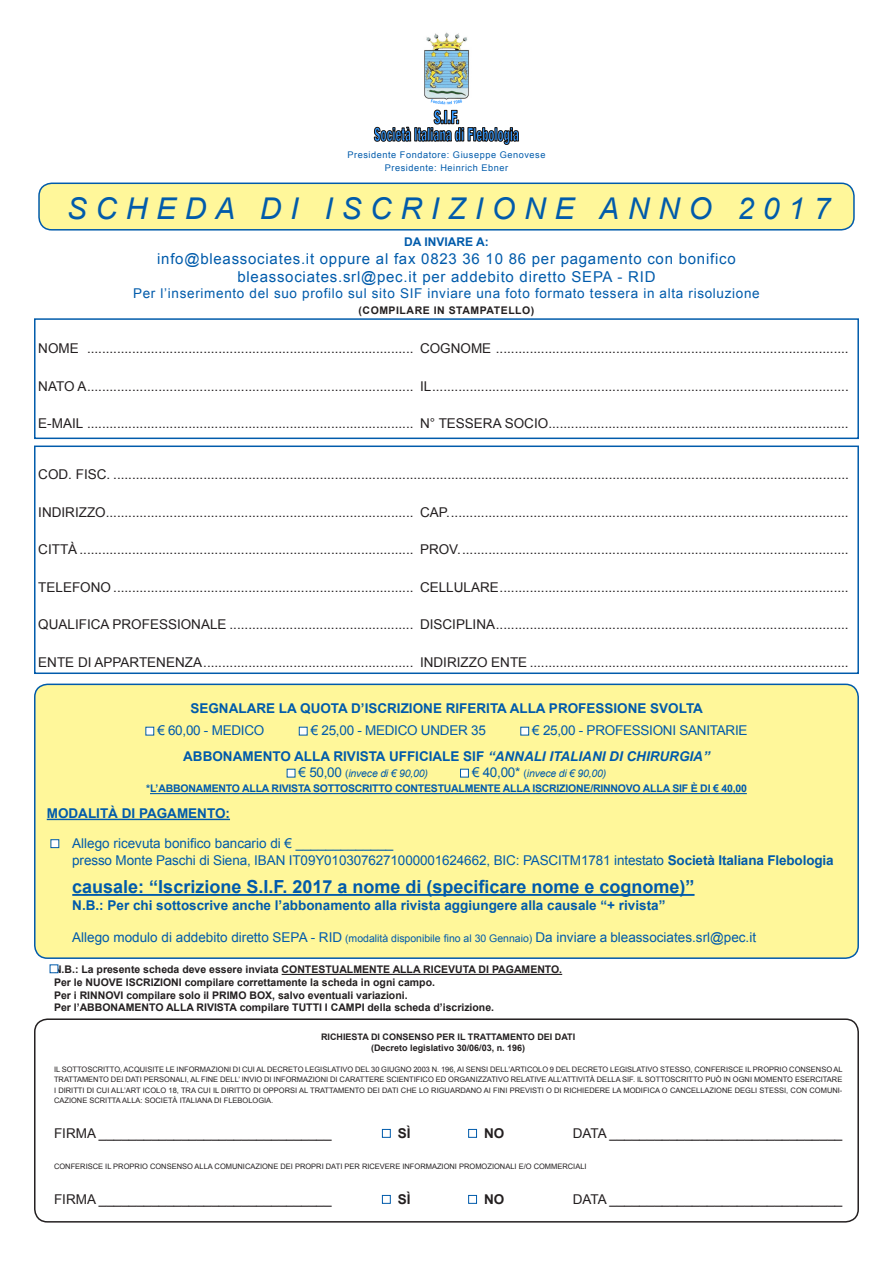
<style>
.page{position:relative;width:893px;height:1263px;background:#fff}
.page>*{position:absolute;margin:0;border:0;box-sizing:border-box;transform-origin:0 0}
.t1{font:italic 30px "Arial";letter-spacing:.29em;color:#015bab}
.t2{font:700 18px "Arial";color:#015bab}
.t3{font:15px "Arial";letter-spacing:.05em;color:#015bab}
.t4{font:13.5px "Arial";color:#231f20}
.t5{font:13.5px "Arial";color:#015bab}
.t6{font:700 13.5px "Arial";color:#015bab}
.t7{font:13.5px "Arial";letter-spacing:.05em;color:#015bab}
.t8{font:13.5px "Arial";letter-spacing:-.02em;color:#015bab}
.t9{font:700 13.5px "Arial";color:#231f20}
.t10{font:700 12px "Arial";color:#015bab}
.t11{font:700 10.5px "Arial";color:#231f20}
.t12{font:700 10.5px "Arial";letter-spacing:-.02em;color:#015bab}
.t13{font:italic 10.5px "Arial";letter-spacing:-.02em;color:#015bab}
.t14{font:700 10.5px "Arial";letter-spacing:.05em;color:#231f20}
.t15{font:9.15px "Arial";letter-spacing:.06em;color:#015bab}
.t16{font:700 9px "Arial";color:#231f20}
.t17{font:7.5px/10.5px "Arial";color:#231f20;text-align:justify}
.s1{font-style:italic}
.s2{font-style:normal;font-size:13.5px}
.s3{font-style:normal}
.s4{font-weight:700}
.s5{font-size:10.5px}
</style>
<div class="page">
<div style="left:34px;top:318px;width:825px;height:121px;background:#fff;border:2px solid #015bab"></div>
<div style="left:34px;top:445px;width:825px;height:229px;background:#fff;border:2px solid #015bab"></div>
<hr style="left:282px;top:974px;width:280px;height:1px;background:#231f20">
<div style="left:39px;top:183px;width:815px;height:47px;background:#fff79a;border-radius:13px"></div>
<div style="left:38px;top:183px;width:817px;height:48px;border:2px solid #015bab;border-radius:13px"></div>
<div style="left:35px;top:684px;width:823px;height:274px;background:#fff79a;border-radius:13px"></div>
<div style="left:34px;top:684px;width:825px;height:275px;border:2px solid #015bab;border-radius:13px"></div>
<hr style="left:150px;top:793px;width:597px;height:1px;background:#015bab">
<hr style="left:47px;top:819px;width:183px;height:1px;background:#015bab">
<hr style="left:72px;top:894px;width:622px;height:2px;background:#015bab">
<div style="left:145px;top:727px;width:9px;height:8px;background:#fff"></div>
<div style="left:299px;top:727px;width:9px;height:8px;background:#fff;border:1px solid #015bab"></div>
<div style="left:520px;top:727px;width:9px;height:8px;background:#fff;border:1px solid #015bab"></div>
<div style="left:287px;top:769px;width:8px;height:8px;background:#fff"></div>
<div style="left:460px;top:769px;width:9px;height:8px;background:#fff;border:1px solid #015bab"></div>
<div style="left:51px;top:839px;width:8px;height:9px;background:#fff;border:1px solid #015bab"></div>
<div style="left:34px;top:1018px;width:825px;height:204px;border:2px solid #231f20;border-radius:13px"></div>
<div style="left:382px;top:1129px;width:9px;height:9px;background:#fff;border:1px solid #015bab"></div>
<div style="left:468px;top:1129px;width:9px;height:9px;background:#fff;border:1px solid #015bab"></div>
<div style="left:382px;top:1195px;width:9px;height:9px;background:#fff;border:1px solid #015bab"></div>
<div style="left:468px;top:1195px;width:9px;height:9px;background:#fff;border:1px solid #015bab"></div>
<img style="left:424px;top:32px;width:45px;height:71px">
<svg style="left:374px;top:127px;width:37px;height:15px"></svg>
<div style="left:414px;top:127px;width:3px;height:14px;background:#39f;border:1px solid #171412"></div>
<svg style="left:417px;top:110px;width:102px;height:35px"></svg>
<svg style="left:431px;top:99px;width:31px;height:5px"></svg>
<p class="t15" style="left:347px;top:149px;width:200px">Presidente Fondatore: Giuseppe Genovese</p>
<p class="t15" style="left:385px;top:162px;width:125px">Presidente: Heinrich Ebner</p>
<p class="t1" style="left:67px;top:189px;width:765px">SCHEDA DI ISCRIZIONE ANNO 2017</p>
<p class="t10" style="left:404px;top:233px;width:86px">DA INVIARE A:</p>
<p class="t3" style="left:157px;top:248px;width:580px">info@bleassociates.it oppure al fax 0823 36 10 86 per pagamento con bonifico</p>
<p class="t3" style="left:237px;top:266px;width:420px">bleassociates.srl@pec.it per addebito diretto SEPA - RID</p>
<p class="t7" style="left:133px;top:284px;width:628px">Per l’inserimento del suo profilo sul sito SIF inviare una foto formato tessera in alta risoluzione</p>
<p class="t14" style="left:359px;top:304px;width:177px">(COMPILARE IN STAMPATELLO)</p>
<p class="t4" style="left:38px;top:340px;width:812px">NOME ....................................................................................... COGNOME ..............................................................................................</p>
<p class="t4" style="left:38px;top:377px;width:812px">NATO A....................................................................................... IL...............................................................................................................</p>
<p class="t4" style="left:38px;top:415px;width:812px">E-MAIL ....................................................................................... N° TESSERA SOCIO................................................................................</p>
<p class="t4" style="left:38px;top:466px;width:812px">COD. FISC. ....................................................................................................................................................................................................</p>
<p class="t4" style="left:38px;top:503px;width:812px">INDIRIZZO.................................................................................. CAP...........................................................................................................</p>
<p class="t4" style="left:38px;top:541px;width:812px">CITTÀ ......................................................................................... PROV........................................................................................................</p>
<p class="t4" style="left:38px;top:578px;width:812px">TELEFONO ................................................................................ CELLULARE.............................................................................................</p>
<p class="t4" style="left:38px;top:616px;width:812px">QUALIFICA PROFESSIONALE ................................................. DISCIPLINA..............................................................................................</p>
<p class="t4" style="left:38px;top:653px;width:812px">ENTE DI APPARTENENZA........................................................ INDIRIZZO ENTE .....................................................................................</p>
<p class="t6" style="left:190px;top:699px;width:514px">SEGNALARE LA QUOTA D’ISCRIZIONE RIFERITA ALLA PROFESSIONE SVOLTA</p>
<p class="t8" style="left:157px;top:722px;width:108px">€ 60,00 - MEDICO</p>
<p class="t8" style="left:311px;top:722px;width:177px">€ 25,00 - MEDICO UNDER 35</p>
<p class="t8" style="left:532px;top:722px;width:217px">€ 25,00 - PROFESSIONI SANITARIE</p>
<p class="t6" style="left:183px;top:747px;width:528px">ABBONAMENTO ALLA RIVISTA UFFICIALE SIF <span class="s1">“ANNALI ITALIANI DI CHIRURGIA”</span></p>
<p class="t13" style="left:299px;top:767px;width:131px"><span class="s2">€ 50,00</span> <span class="s3">(</span>invece di € 90,00)</p>
<p class="t13" style="left:472px;top:767px;width:136px"><span class="s2">€ 40,00*</span> <span class="s3">(</span>invece di € 90,00)</p>
<p class="t12" style="left:146px;top:782px;width:602px">*L’ABBONAMENTO ALLA RIVISTA SOTTOSCRITTO CONTESTUALMENTE ALLA ISCRIZIONE/RINNOVO ALLA SIF È DI € 40,00</p>
<p class="t6" style="left:47px;top:804px;width:185px">MODALITÀ DI PAGAMENTO:</p>
<p class="t5" style="left:72px;top:834px;width:323px">Allego ricevuta bonifico bancario di € _____________</p>
<p class="t5" style="left:72px;top:851px;width:763px">presso Monte Paschi di Siena, IBAN IT09Y0103076271000001624662, BIC: PASCITM1781 intestato <span class="s4">Società Italiana Flebologia</span></p>
<p class="t2" style="left:72px;top:875px;width:624px">causale: “Iscrizione S.I.F. 2017 a nome di (specificare nome e cognome)”</p>
<p class="t6" style="left:72px;top:896px;width:595px">N.B.: Per chi sottoscrive anche l’abbonamento alla rivista aggiungere alla causale “+ rivista”</p>
<p class="t5" style="left:72px;top:929px;width:685px">Allego modulo di addebito diretto SEPA - RID <span class="s5">(modalità disponibile fino al 30 Gennaio)</span> Da inviare a bleassociates.srl@pec.it</p>
<p class="t11" style="left:54px;top:963px;width:510px">N.B.: La presente scheda deve essere inviata CONTESTUALMENTE ALLA RICEVUTA DI PAGAMENTO.</p>
<p class="t11" style="left:54px;top:975px;width:383px">Per le NUOVE ISCRIZIONI compilare correttamente la scheda in ogni campo.</p>
<p class="t11" style="left:54px;top:988px;width:355px">Per i RINNOVI compilare solo il PRIMO BOX, salvo eventuali variazioni.</p>
<p class="t11" style="left:54px;top:1000px;width:442px">Per l’ABBONAMENTO ALLA RIVISTA compilare TUTTI I CAMPI della scheda d’iscrizione.</p>
<p class="t16" style="left:321px;top:1031px;width:256px">RICHIESTA DI CONSENSO PER IL TRATTAMENTO DEI DATI</p>
<p class="t16" style="left:371px;top:1041px;width:156px">(Decreto legislativo 30/06/03, n. 196)</p>
<p class="t17" style="left:54px;top:1064px;width:790px">IL SOTTOSCRITTO, ACQUISITE LE INFORMAZIONI DI CUI AL DECRETO LEGISLATIVO DEL 30 GIUGNO 2003 N. 196, AI SENSI DELL’ARTICOLO 9 DEL DECRETO LEGISLATIVO STESSO, CONFERISCE IL PROPRIO CONSENSO AL TRATTAMENTO DEI DATI PERSONALI, AL FINE DELL’ INVIO DI INFORMAZIONI DI CARATTERE SCIENTIFICO ED ORGANIZZATIVO RELATIVE ALL’ATTIVITÀ DELLA SIF. IL SOTTOSCRITTO PUÒ IN OGNI MOMENTO ESERCITARE I DIRITTI DI CUI ALL’ART ICOLO 18, TRA CUI IL DIRITTO DI OPPORSI AL TRATTAMENTO DEI DATI CHE LO RIGUARDANO AI FINI PREVISTI O DI RICHIEDERE LA MODIFICA O CANCELLAZIONE DEGLI STESSI, CON COMUNI-CAZIONE SCRITTA ALLA: SOCIETÀ ITALIANA DI FLEBOLOGIA.</p>
<p class="t4" style="left:54px;top:1124px;width:279px">FIRMA _______________________________</p>
<p class="t9" style="left:398px;top:1124px;width:14px">SÌ</p>
<p class="t9" style="left:484px;top:1124px;width:22px">NO</p>
<p class="t4" style="left:573px;top:1124px;width:271px">DATA _______________________________</p>
<p class="t17" style="left:54px;top:1161px;width:534px">CONFERISCE IL PROPRIO CONSENSO ALLA COMUNICAZIONE DEI PROPRI DATI PER RICEVERE INFORMAZIONI PROMOZIONALI E/O COMMERCIALI</p>
<p class="t4" style="left:54px;top:1190px;width:279px">FIRMA _______________________________</p>
<p class="t9" style="left:398px;top:1190px;width:14px">SÌ</p>
<p class="t9" style="left:484px;top:1190px;width:22px">NO</p>
<p class="t4" style="left:573px;top:1190px;width:271px">DATA _______________________________</p>
</div>
